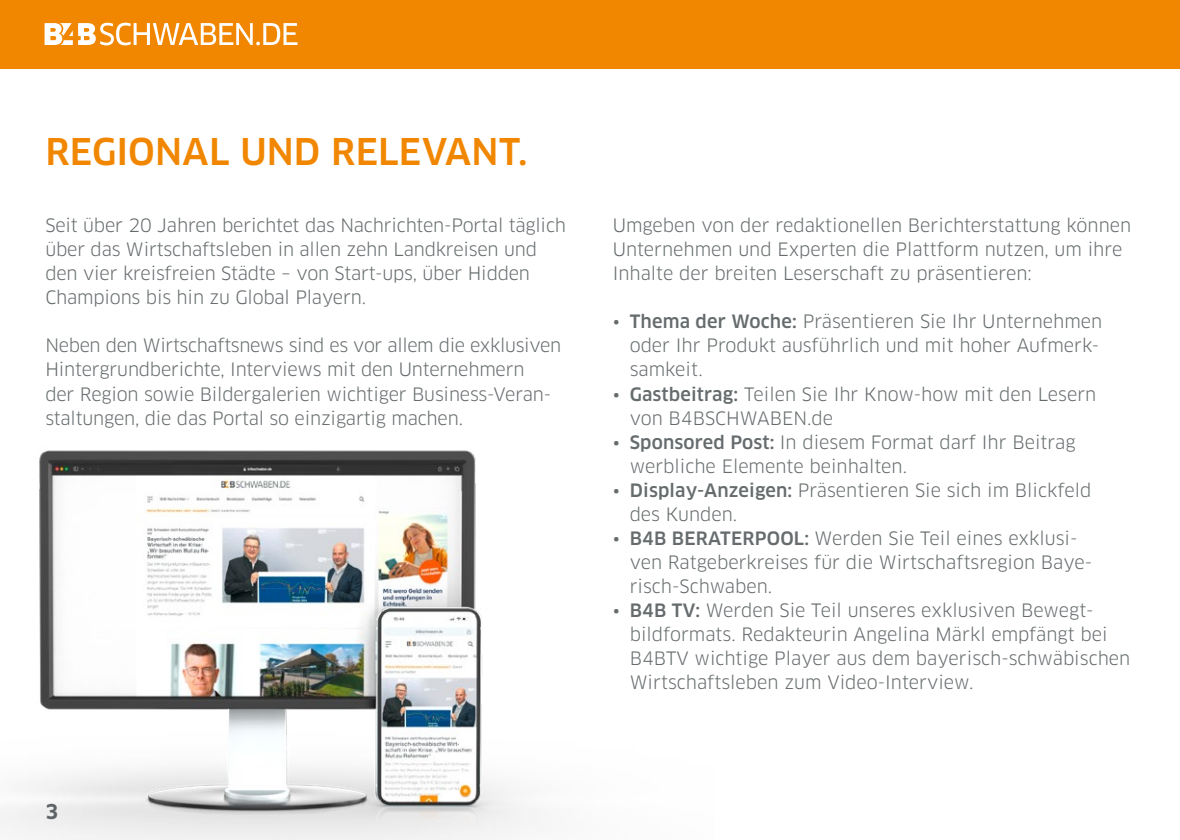
<style>
.page{position:relative;width:1180px;height:840px;background:#fff}
.page>*{position:absolute;margin:0;border:0;box-sizing:border-box;transform-origin:0 0}
.MD_head{font:500 36px "Clan OT";letter-spacing:.005em;color:#f18700}
.t1{font:700 20px "Clan OT";color:#666c6e}
.MD_gtx{font:18px/24px "Clan OT";color:#666c6e}
.s1{font-weight:500}
</style>
<div class="page">
<div style="left:0;top:0;width:1179px;height:68px;background:#f18700"></div>
<svg style="left:45px;top:23px;width:252px;height:22px"></svg>
<img style="left:0;top:450px;width:531px;height:389px">
<p class="MD_head" style="left:45px;top:130px;width:483px">REGIONAL UND RELEVANT.</p>
<p class="MD_gtx" style="left:45px;top:213px;width:522px">Seit über 20 Jahren berichtet das Nachrichten-Portal täglich über das Wirtschaftsleben in allen zehn Landkreisen und den vier kreisfreien Städte – von Start-ups, über Hidden Champions bis hin zu Global Playern.</p>
<p class="MD_gtx" style="left:45px;top:333px;width:517px">Neben den Wirtschaftsnews sind es vor allem die exklusiven Hintergrundberichte, Interviews mit den Unternehmern<br>der Region sowie Bildergalerien wichtiger Business-Veran&shy;staltungen, die das Portal so einzigartig machen.</p>
<p class="t1" style="left:45px;top:799px;width:14px">3</p>
<p class="MD_gtx" style="left:612px;top:213px;width:520px">Umgeben von der redaktionellen Berichterstattung können<br>Unternehmen und Experten die Plattform nutzen, um ihre<br>Inhalte der breiten Leserschaft zu präsentieren:</p>
<p class="MD_gtx" style="left:629px;top:309px;width:474px;text-indent:-17px">• <span class="s1">Thema der Woche:</span> Präsentieren Sie Ihr Unternehmen oder Ihr Produkt ausführlich und mit hoher Aufmerk&shy;samkeit.</p>
<p class="MD_gtx" style="left:629px;top:381px;width:468px;text-indent:-17px">• <span class="s1">Gastbeitrag:</span> Teilen Sie Ihr Know-how mit den Lesern von B4BSCHWABEN.de</p>
<p class="MD_gtx" style="left:629px;top:429px;width:447px;text-indent:-17px">• <span class="s1">Sponsored Post:</span> In diesem Format darf Ihr Beitrag werbliche Elemente beinhalten.</p>
<p class="MD_gtx" style="left:629px;top:477px;width:463px;text-indent:-17px">• <span class="s1">Display-Anzeigen:</span> Präsentieren Sie sich im Blickfeld des Kunden.</p>
<p class="MD_gtx" style="left:629px;top:525px;width:464px;text-indent:-17px">• <span class="s1">B4B BERATERPOOL:</span> Werden Sie Teil eines exklusi&shy;ven Ratgeberkreises für die Wirtschaftsregion Baye&shy;risch-Schwaben.</p>
<p class="MD_gtx" style="left:629px;top:597px;width:502px;text-indent:-17px">• <span class="s1">B4B TV:</span> Werden Sie Teil unseres exklusiven Bewegt&shy;bildformats. Redakteurin Angelina Märkl empfängt bei B4BTV wichtige Player aus dem bayerisch-schwäbischen Wirtschaftsleben zum Video-Interview.</p>
</div>
